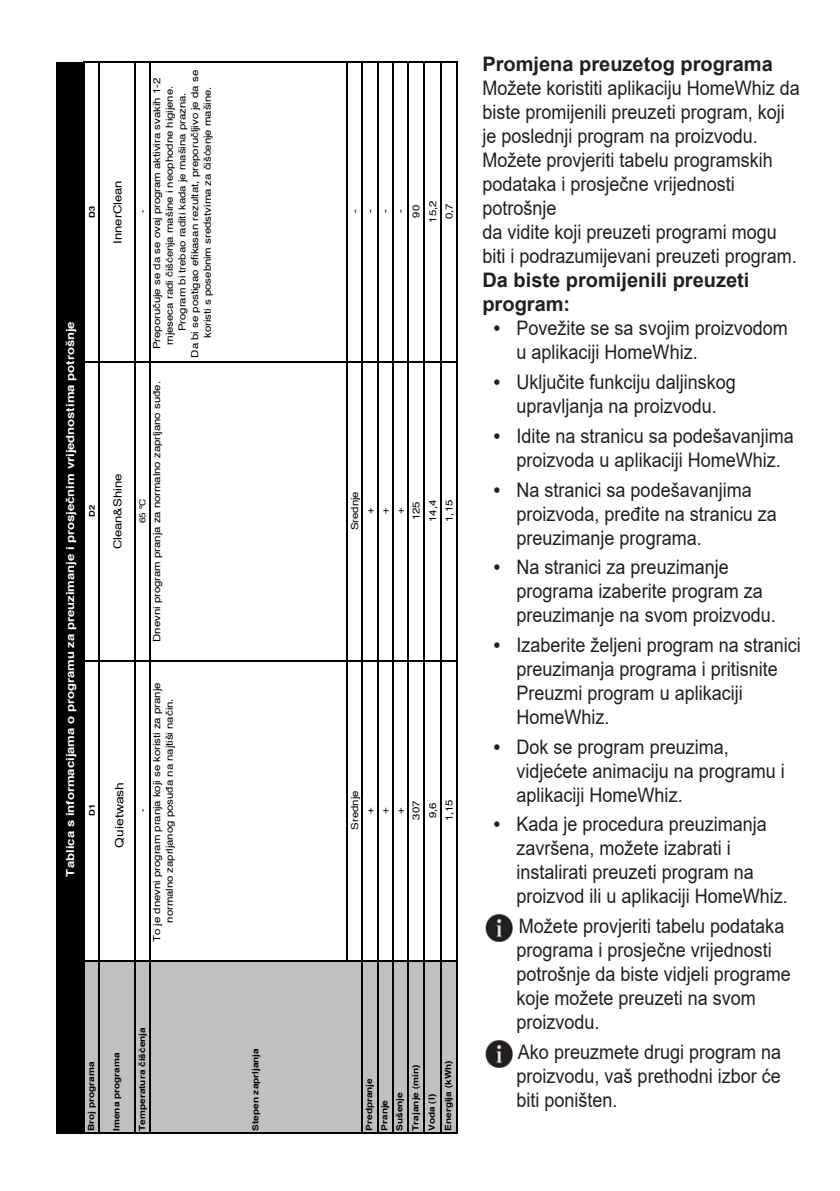
<style>
.page{position:relative;width:840px;height:1191px;background:#fff}
.page>*{position:absolute;margin:0;border:0;box-sizing:border-box;transform-origin:0 0}
.Girintili_Yazi{font:20px/24px "Arial";color:#231f20;scale:.9 1}
.Yazi_alanlari{font:20px/24px "Arial";color:#231f20;scale:.9 1}
.Alt_Baslik{font:700 20px/24px "Arial";color:#231f20}
.t1{font:11.6px "Arial";color:#000;scale:1.19 1}
.t2{font:700 11px "Helvetica";letter-spacing:-.005em;color:#fff;scale:1.18 1}
.t3{font:11px "Helvetica";letter-spacing:-.005em;color:#000;scale:1.18 1}
.t4{font:9.6px/12.6px "Helvetica";letter-spacing:-.005em;color:#000;text-align:center;scale:1.18 1}
.t5{font:700 8.4px/15.8px "Helvetica";color:#000;scale:1.18 1}
.t6{font:8.4px "Helvetica";color:#000;scale:1.18 1}
.t7{font:700 7.8px "Helvetica";color:#000;scale:1.18 1}
.s1{font-family:"Arial"}
.s2{font-weight:700}
</style>
<div class="page">
<div style="left:58px;top:62px;width:26px;height:1070px;background:#000"></div>
<div style="left:84px;top:960px;width:16px;height:172px;background:#c0c0c0"></div>
<div style="left:99px;top:960px;width:358px;height:172px;background:#c0c0c0"></div>
<svg style="left:457px;top:62px;width:1px;height:1070px"></svg>
<hr style="left:57px;top:1132px;width:400px;height:1px;background:#000">
<hr style="left:85px;top:960px;width:372px;height:1px;background:#000">
<hr style="left:85px;top:660px;width:372px;height:2px;background:#000">
<hr style="left:85px;top:361px;width:372px;height:1px;background:#000">
<hr style="left:85px;top:62px;width:372px;height:1px;background:#000">
<hr style="left:57px;top:62px;width:1px;height:1070px;background:#000">
<hr style="left:84px;top:62px;width:1px;height:1070px;background:#000">
<hr style="left:99px;top:62px;width:1px;height:1070px;background:#000">
<hr style="left:134px;top:62px;width:2px;height:1070px;background:#000">
<hr style="left:150px;top:62px;width:1px;height:1070px;background:#000">
<hr style="left:346px;top:62px;width:1px;height:898px;background:#000">
<hr style="left:361px;top:62px;width:2px;height:1070px;background:#000">
<hr style="left:377px;top:62px;width:1px;height:1070px;background:#000">
<hr style="left:392px;top:62px;width:1px;height:1070px;background:#000">
<hr style="left:407px;top:62px;width:1px;height:1070px;background:#000">
<hr style="left:423px;top:62px;width:1px;height:1070px;background:#000">
<hr style="left:440px;top:62px;width:1px;height:1070px;background:#000">
<hr style="left:456px;top:62px;width:1px;height:1070px;background:#000">
<img style="left:485px;top:914px;width:28px;height:27px">
<img style="left:485px;top:1040px;width:28px;height:27px">
<p class="t7" style="left:87px;top:217px;width:12px;rotate:-90deg">D3</p>
<p class="t2" style="left:63px;top:876px;width:472px;rotate:-90deg">Tablica s informacijama o programu za preuzimanje i prosje<span class="s1">č</span>nim vrijednostima potrošnje</p>
<p class="t7" style="left:87px;top:517px;width:12px;rotate:-90deg">D2</p>
<p class="t7" style="left:87px;top:816px;width:12px;rotate:-90deg">D1</p>
<p class="t3" style="left:110px;top:244px;width:55px;rotate:-90deg">InnerClean</p>
<p class="t3" style="left:110px;top:549px;width:66px;rotate:-90deg">Clean&amp;Shine</p>
<p class="t6" style="left:137px;top:213px;width:4px;rotate:-90deg">-</p>
<p class="t4" style="left:150px;top:357px;width:245px;rotate:-90deg">Preporu<span class="s1">č</span>uje se da se ovaj program aktivira svakih 1-2 mjeseca radi <span class="s1">č</span>iš<span class="s1">ć</span>enja mašine i neophodne higijene.<br>Program bi trebao raditi kada je mašina prazna.<br>Da bi se postigao efikasan rezultat, preporu<span class="s1">č</span>ljivo je da se koristi s posebnim sredstvima za <span class="s1">č</span>iš<span class="s1">ć</span>enje mašine.</p>
<p class="t4" style="left:150px;top:642px;width:222px;rotate:-90deg">Dnevni program pranja za normalno zaprljano su<span class="s1">đ</span>e.</p>
<p class="t6" style="left:137px;top:523px;width:23px;rotate:-90deg">65 ºC</p>
<p class="t1" style="left:111px;top:847px;width:56px;rotate:-90deg">Quietwash</p>
<p class="t6" style="left:137px;top:812px;width:4px;rotate:-90deg">-</p>
<p class="t4" style="left:150px;top:942px;width:221px;rotate:-90deg">To je dnevni program pranja koji se koristi za pranje normalno zaprljanog posu<span class="s1">đ</span>a na najtiši na<span class="s1">č</span>in.</p>
<p class="t5" style="left:83px;top:1130px;width:60px;rotate:-90deg">Broj programa</p>
<p class="t5" style="left:108px;top:1130px;width:68px;rotate:-90deg">Imena programa</p>
<p class="t5" style="left:134px;top:1130px;width:89px;rotate:-90deg">Temperatura <span class="s1">č</span>iš<span class="s1">ć</span>enja</p>
<p class="t5" style="left:247px;top:1130px;width:72px;rotate:-90deg">Stepen zaprljanja</p>
<p class="t4" style="left:348px;top:213px;width:5px;rotate:-90deg">-</p>
<p class="t4" style="left:363px;top:213px;width:5px;rotate:-90deg">-</p>
<p class="t4" style="left:378px;top:213px;width:5px;rotate:-90deg">-</p>
<p class="t4" style="left:393px;top:213px;width:5px;rotate:-90deg">-</p>
<p class="t4" style="left:409px;top:218px;width:12px;rotate:-90deg">90</p>
<p class="t4" style="left:426px;top:223px;width:20px;rotate:-90deg">15,2</p>
<p class="t4" style="left:442px;top:219px;width:15px;rotate:-90deg">0,7</p>
<p class="t4" style="left:348px;top:530px;width:35px;rotate:-90deg">Srednje</p>
<p class="t4" style="left:363px;top:514px;width:7px;rotate:-90deg">+</p>
<p class="t4" style="left:378px;top:514px;width:7px;rotate:-90deg">+</p>
<p class="t4" style="left:393px;top:514px;width:7px;rotate:-90deg">+</p>
<p class="t4" style="left:409px;top:520px;width:18px;rotate:-90deg">125</p>
<p class="t4" style="left:426px;top:522px;width:20px;rotate:-90deg">14,4</p>
<p class="t4" style="left:442px;top:522px;width:20px;rotate:-90deg">1,15</p>
<p class="t4" style="left:348px;top:830px;width:35px;rotate:-90deg">Srednje</p>
<p class="t4" style="left:363px;top:813px;width:7px;rotate:-90deg">+</p>
<p class="t4" style="left:378px;top:813px;width:7px;rotate:-90deg">+</p>
<p class="t4" style="left:393px;top:813px;width:7px;rotate:-90deg">+</p>
<p class="t4" style="left:409px;top:819px;width:18px;rotate:-90deg">307</p>
<p class="t4" style="left:426px;top:818px;width:15px;rotate:-90deg">9,6</p>
<p class="t4" style="left:442px;top:821px;width:20px;rotate:-90deg">1,15</p>
<p class="t5" style="left:361px;top:1130px;width:61px;rotate:-90deg">Predpranje<br>Pranje<br>Sušenje<br>Trajanje (min)<br>Voda (I)<br>Energija (kWh)</p>
<p class="Alt_Baslik" style="left:482px;top:52px;width:292px">Promjena preuzetog programa</p>
<p class="Yazi_alanlari" style="left:482px;top:76px;width:354px">Možete koristiti aplikaciju HomeWhiz da biste promijenili preuzeti program, koji je poslednji program na proizvodu.</p>
<p class="Yazi_alanlari" style="left:482px;top:148px;width:324px">Možete provjeriti tabelu programskih podataka i prosječne vrijednosti potrošnje</p>
<p class="Yazi_alanlari" style="left:482px;top:220px;width:351px">da vidite koji preuzeti programi mogu biti i podrazumijevani preuzeti program.</p>
<p class="Alt_Baslik" style="left:482px;top:268px;width:268px">Da biste promijenili preuzeti program:</p>
<p class="Girintili_Yazi" style="left:516px;top:316px;width:303px;text-indent:-23px"><span class="s2">•</span> Povežite se sa svojim proizvodom u aplikaciji HomeWhiz.</p>
<p class="Girintili_Yazi" style="left:493px;top:370px;width:270px;text-align:center"><span class="s2">•</span> Uključite funkciju daljinskog upravljanja na proizvodu.</p>
<p class="Girintili_Yazi" style="left:493px;top:423px;width:335px;text-align:center"><span class="s2">•</span> Idite na stranicu sa podešavanjima proizvoda u aplikaciji HomeWhiz.</p>
<p class="Girintili_Yazi" style="left:516px;top:477px;width:291px;text-indent:-23px"><span class="s2">•</span> Na stranici sa podešavanjima proizvoda, pređite na stranicu za preuzimanje programa.</p>
<p class="Girintili_Yazi" style="left:516px;top:555px;width:289px;text-indent:-23px"><span class="s2">•</span> Na stranici za preuzimanje programa izaberite program za preuzimanje na svom proizvodu.</p>
<p class="Girintili_Yazi" style="left:516px;top:633px;width:317px;text-indent:-23px"><span class="s2">•</span> Izaberite željeni program na stranici preuzimanja programa i pritisnite<br>Preuzmi program u aplikaciji<br>HomeWhiz.</p>
<p class="Girintili_Yazi" style="left:516px;top:734px;width:299px;text-indent:-23px"><span class="s2">•</span> Dok se program preuzima, vidjećete animaciju na programu i aplikaciji HomeWhiz.</p>
<p class="Girintili_Yazi" style="left:516px;top:812px;width:303px;text-indent:-23px"><span class="s2">•</span> Kada je procedura preuzimanja završena, možete izabrati i instalirati preuzeti program na proizvod ili u aplikaciji HomeWhiz.</p>
<p class="Girintili_Yazi" style="left:516px;top:914px;width:306px">Možete provjeriti tabelu podataka programa i prosječne vrijednosti potrošnje da biste vidjeli programe koje možete preuzeti na svom proizvodu.</p>
<p class="Girintili_Yazi" style="left:516px;top:1039px;width:295px;text-align:justify">Ako preuzmete drugi program na proizvodu, vaš prethodni izbor će biti poništen.</p>
</div>
